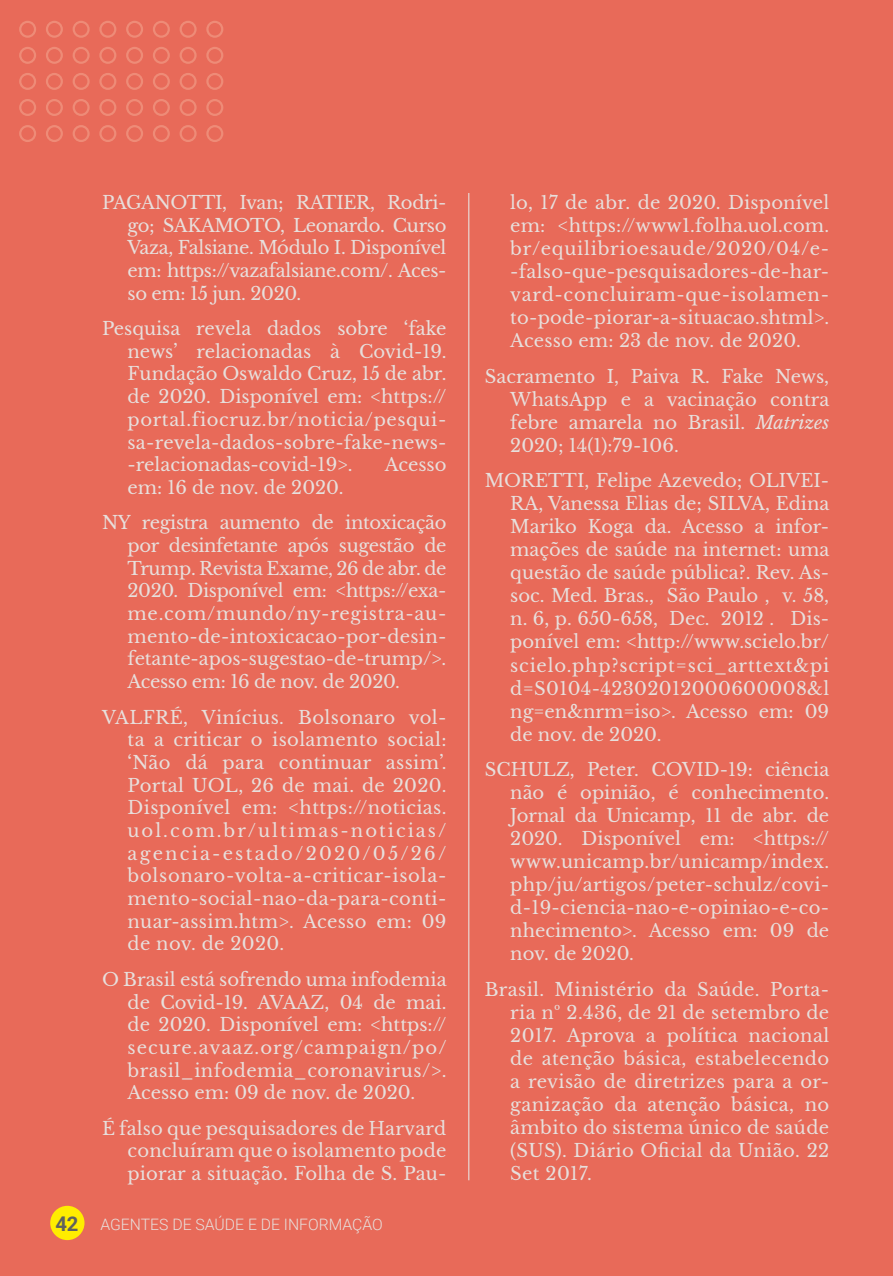
<style>
.page{position:relative;width:893px;height:1276px;background:#e86a59}
.page>*{position:absolute;margin:0;border:0;box-sizing:border-box;transform-origin:0 0}
.t1{font:18px/22.9px "Libre Baskerville";letter-spacing:.005em;color:#e7dfdc;text-align:justify}
.t2{font:18px/35.6px "Libre Baskerville";letter-spacing:-.02em;color:#e7dfdc}
.t3{font:300 15.75px "Roboto";color:#e7dfdc}
.s1{font-weight:700;font-size:20.25px;color:#5f615f}
.s2{font-style:italic}
</style>
<div class="page">
<div style="left:50px;top:1205px;width:35px;height:35px;background:#ffed00;border-radius:50%"></div>
<hr style="left:468px;top:193px;width:1px;height:987px;background:#e8e0dd">
<svg style="left:19px;top:21px;width:17px;height:17px"></svg>
<svg style="left:46px;top:21px;width:17px;height:17px"></svg>
<svg style="left:73px;top:21px;width:17px;height:17px"></svg>
<svg style="left:99px;top:21px;width:17px;height:17px"></svg>
<svg style="left:126px;top:21px;width:17px;height:17px"></svg>
<svg style="left:153px;top:21px;width:17px;height:17px"></svg>
<svg style="left:180px;top:21px;width:17px;height:17px"></svg>
<svg style="left:206px;top:21px;width:17px;height:17px"></svg>
<svg style="left:19px;top:47px;width:17px;height:17px"></svg>
<svg style="left:46px;top:47px;width:17px;height:17px"></svg>
<svg style="left:73px;top:47px;width:17px;height:17px"></svg>
<svg style="left:99px;top:47px;width:17px;height:17px"></svg>
<svg style="left:126px;top:47px;width:17px;height:17px"></svg>
<svg style="left:153px;top:47px;width:17px;height:17px"></svg>
<svg style="left:180px;top:47px;width:17px;height:17px"></svg>
<svg style="left:206px;top:47px;width:17px;height:17px"></svg>
<svg style="left:19px;top:73px;width:17px;height:17px"></svg>
<svg style="left:46px;top:73px;width:17px;height:17px"></svg>
<svg style="left:73px;top:73px;width:17px;height:17px"></svg>
<svg style="left:99px;top:73px;width:17px;height:17px"></svg>
<svg style="left:126px;top:73px;width:17px;height:17px"></svg>
<svg style="left:153px;top:73px;width:17px;height:17px"></svg>
<svg style="left:180px;top:73px;width:17px;height:17px"></svg>
<svg style="left:206px;top:73px;width:17px;height:17px"></svg>
<svg style="left:19px;top:99px;width:17px;height:17px"></svg>
<svg style="left:46px;top:99px;width:17px;height:17px"></svg>
<svg style="left:73px;top:99px;width:17px;height:17px"></svg>
<svg style="left:99px;top:99px;width:17px;height:17px"></svg>
<svg style="left:126px;top:99px;width:17px;height:17px"></svg>
<svg style="left:153px;top:99px;width:17px;height:17px"></svg>
<svg style="left:180px;top:99px;width:17px;height:17px"></svg>
<svg style="left:206px;top:99px;width:17px;height:17px"></svg>
<svg style="left:19px;top:125px;width:17px;height:17px"></svg>
<svg style="left:46px;top:125px;width:17px;height:17px"></svg>
<svg style="left:73px;top:125px;width:17px;height:17px"></svg>
<svg style="left:99px;top:125px;width:17px;height:17px"></svg>
<svg style="left:126px;top:125px;width:17px;height:17px"></svg>
<svg style="left:153px;top:125px;width:17px;height:17px"></svg>
<svg style="left:180px;top:125px;width:17px;height:17px"></svg>
<svg style="left:206px;top:125px;width:17px;height:17px"></svg>
<p class="t1" style="left:128px;top:191px;width:320px;text-indent:-26px">PAGANOTTI, Ivan; RATIER, Rodri&shy;go; SAKAMOTO, Leonardo. Curso Vaza, Falsiane. Módulo I. Disponível em: https://vazafalsiane.com/. Aces&shy;so em: 15 jun. 2020.</p>
<p class="t1" style="left:128px;top:317px;width:320px;text-indent:-26px">Pesquisa revela dados sobre ‘fake news’ relacionadas à Covid-19.<br>Fundação Oswaldo Cruz, 15 de abr. de 2020. Disponível em: &lt;https:// portal.fiocruz.br/noticia/pesqui&shy;sa-revela-dados-sobre-fake-news--relacionadas-covid-19&gt;.</p>
<p class="t1" style="left:385px;top:453px;width:63px">Acesso</p>
<p class="t2" style="left:102px;top:470px;width:346px;text-indent:26px">em: 16 de nov. de 2020.<br>NY registra aumento de intoxicação</p>
<p class="t1" style="left:128px;top:534px;width:320px">por desinfetante após sugestão de Trump. Revista Exame, 26 de abr. de 2020. Disponível em: &lt;https://exa&shy;me.com/mundo/ny-registra-au&shy;mento-de-intoxicacao-por-desin&shy;fetante-apos-sugestao-de-trump/&gt;.<br>Acesso em: 16 de nov. de 2020.</p>
<p class="t1" style="left:128px;top:706px;width:320px;text-indent:-26px">VALFRÉ, Vinícius. Bolsonaro vol&shy;ta a criticar o isolamento social: ‘Não dá para continuar assim’.<br>Portal UOL, 26 de mai. de 2020.<br>Disponível em: &lt;https://noticias. uol.com.br/ultimas-noticias/ agencia-estado/2020/05/26/ bolsonaro-volta-a-criticar-isola&shy;mento-social-nao-da-para-conti&shy;nuar-assim.htm&gt;. Acesso em: 09 de nov. de 2020.</p>
<p class="t1" style="left:128px;top:968px;width:321px;text-indent:-26px">O Brasil está sofrendo uma infodemia de Covid-19. AVAAZ, 04 de mai. de 2020. Disponível em: &lt;https:// secure.avaaz.org/campaign/po/ brasil_infodemia_coronavirus/&gt;.<br>Acesso em: 09 de nov. de 2020.</p>
<p class="t1" style="left:128px;top:1117px;width:320px;text-indent:-26px">É falso que pesquisadores de Harvard concluíram que o isolamento pode piorar a situação. Folha de S. Pau-</p>
<p class="t3" style="left:55px;top:1213px;width:329px"><span class="s1">42</span> AGENTES DE SAÚDE E DE INFORMAÇÃO</p>
<p class="t1" style="left:510px;top:191px;width:320px">lo, 17 de abr. de 2020. Disponível em: &lt;https://www1.folha.uol.com. br/equilibrioesaude/2020/04/e--falso-que-pesquisadores-de-har&shy;vard-concluiram-que-isolamen&shy;to-pode-piorar-a-situacao.shtml&gt;.<br>Acesso em: 23 de nov. de 2020.</p>
<p class="t1" style="left:510px;top:365px;width:321px;text-indent:-26px">Sacramento I, Paiva R. Fake News, WhatsApp e a vacinação contra febre amarela no Brasil. <span class="s2">Matrizes </span>2020; 14(1):79-106.</p>
<p class="t1" style="left:510px;top:469px;width:321px;text-indent:-26px">MORETTI, Felipe Azevedo; OLIVEI-RA, Vanessa Elias de; SILVA, Edina Mariko Koga da. Acesso a infor&shy;mações de saúde na internet: uma questão de saúde pública?. Rev. As&shy;soc. Med. Bras., São Paulo , v. 58, n. 6, p. 650-658, Dec. 2012 . Dis&shy;ponível em: &lt;http://www.scielo.br/ scielo.php?script=sci_arttext&amp;pi d=S0104-42302012000600008&amp;l ng=en&amp;nrm=iso&gt;. Acesso em: 09 de nov. de 2020.</p>
<p class="t1" style="left:510px;top:758px;width:321px;text-indent:-26px">SCHULZ, Peter. COVID-19: ciência não é opinião, é conhecimento.<br>Jornal da Unicamp, 11 de abr. de 2020. Disponível em: &lt;https:// www.unicamp.br/unicamp/index. php/ju/artigos/peter-schulz/covi&shy;d-19-ciencia-nao-e-opiniao-e-co&shy;nhecimento&gt;. Acesso em: 09 de nov. de 2020.</p>
<p class="t1" style="left:510px;top:978px;width:320px;text-indent:-26px">Brasil. Ministério da Saúde. Porta&shy;ria nº 2.436, de 21 de setembro de 2017. Aprova a política nacional de atenção básica, estabelecendo a revisão de diretrizes para a or&shy;ganização da atenção básica, no âmbito do sistema único de saúde (SUS). Diário Oficial da União. 22<br>Set 2017.</p>
</div>
